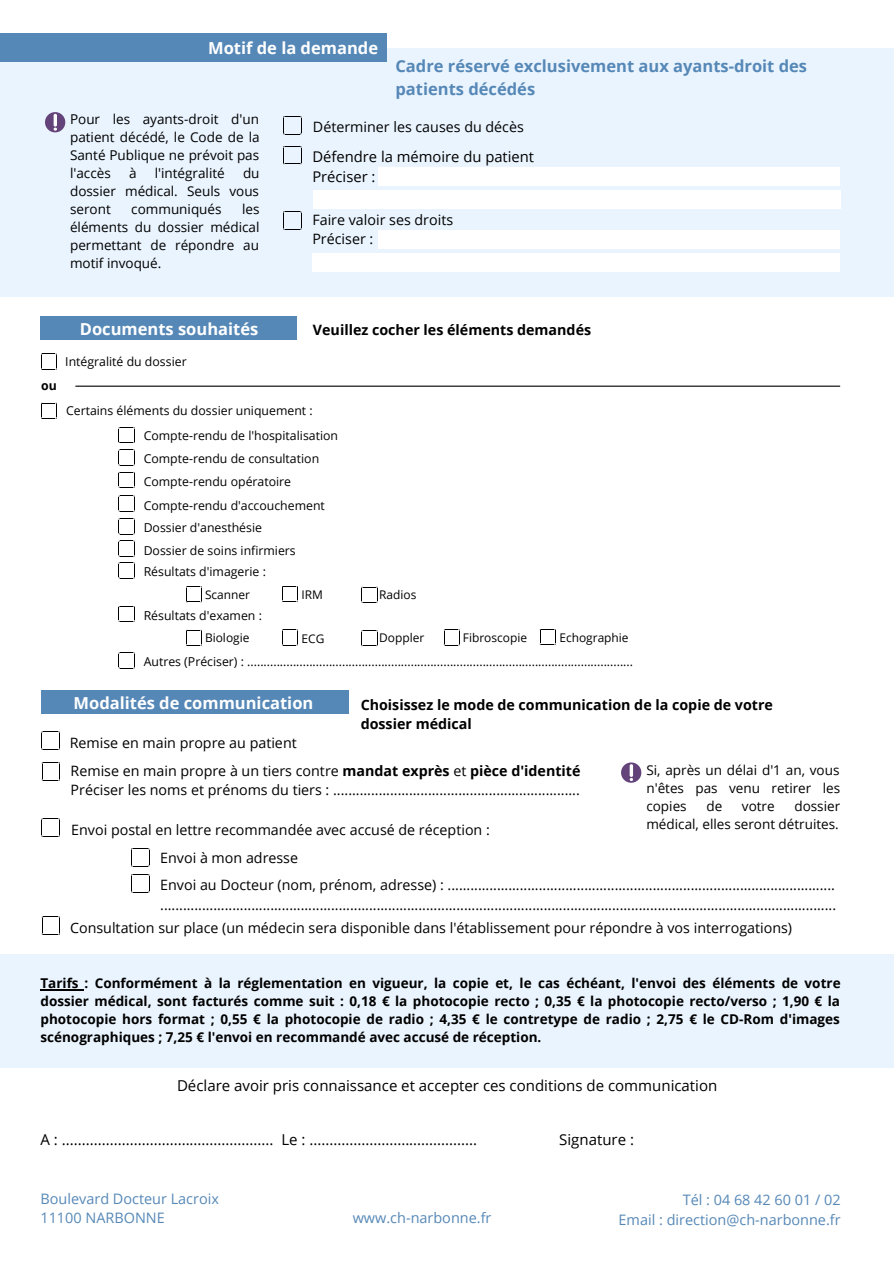
<style>
.page{position:relative;width:894px;height:1264px;background:#fff}
.page>*{position:absolute;margin:0;border:0;box-sizing:border-box;transform-origin:0 0}
.t1{font:700 16.5px "Open Sans";color:#fff}
.t2{font:700 16.5px/22.5px "Open Sans";color:#5688b7}
.t3{font:15px "Open Sans";color:#000}
.t4{font:14.7px "Open Sans";color:#000}
.t5{font:14.4px "Open Sans";color:#5688b7}
.t6{font:14.25px "Open Sans";color:#000}
.t7{font:700 14.25px/19.2px "Open Sans";color:#000}
.t8{font:700 13.5px/18px "Open Sans";color:#000;text-align:justify}
.t9{font:13.5px/18px "Open Sans";color:#000;text-align:justify}
.t10{font:12.3px "Open Sans";color:#000}
.t11{font:700 12.3px "Open Sans";color:#000}
.t12{font:12px "Open Sans";color:#000}
.s1{font-weight:700}
</style>
<div class="page">
<div style="left:0;top:48px;width:893px;height:248px;background:#eaf4fe"></div>
<div style="left:0;top:34px;width:386px;height:28px;background:#5688b7"></div>
<svg style="left:283px;top:116px;width:19px;height:19px"></svg>
<svg style="left:283px;top:146px;width:19px;height:19px"></svg>
<svg style="left:283px;top:211px;width:19px;height:19px"></svg>
<div style="left:378px;top:168px;width:461px;height:18px;background:#fff"></div>
<div style="left:313px;top:190px;width:526px;height:18px;background:#fff"></div>
<div style="left:378px;top:230px;width:461px;height:18px;background:#fff"></div>
<div style="left:313px;top:253px;width:526px;height:19px;background:#fff"></div>
<div style="left:40px;top:316px;width:257px;height:24px;background:#5688b7"></div>
<svg style="left:41px;top:354px;width:16px;height:16px"></svg>
<hr style="left:76px;top:385px;width:763px;height:2px;background:#000">
<svg style="left:41px;top:403px;width:16px;height:16px"></svg>
<svg style="left:119px;top:427px;width:16px;height:16px"></svg>
<svg style="left:119px;top:449px;width:16px;height:17px"></svg>
<svg style="left:119px;top:472px;width:16px;height:16px"></svg>
<svg style="left:119px;top:495px;width:16px;height:17px"></svg>
<svg style="left:119px;top:518px;width:16px;height:61px"></svg>
<svg style="left:186px;top:586px;width:16px;height:16px"></svg>
<svg style="left:282px;top:586px;width:16px;height:16px"></svg>
<svg style="left:361px;top:587px;width:17px;height:16px"></svg>
<svg style="left:119px;top:606px;width:16px;height:16px"></svg>
<svg style="left:186px;top:630px;width:16px;height:16px"></svg>
<svg style="left:282px;top:629px;width:16px;height:17px"></svg>
<svg style="left:361px;top:630px;width:17px;height:16px"></svg>
<svg style="left:444px;top:629px;width:16px;height:17px"></svg>
<svg style="left:539px;top:629px;width:17px;height:16px"></svg>
<svg style="left:119px;top:652px;width:16px;height:17px"></svg>
<div style="left:41px;top:690px;width:307px;height:23px;background:#5688b7"></div>
<svg style="left:42px;top:731px;width:18px;height:19px"></svg>
<svg style="left:42px;top:762px;width:18px;height:19px"></svg>
<svg style="left:42px;top:818px;width:18px;height:19px"></svg>
<svg style="left:131px;top:848px;width:19px;height:18px"></svg>
<svg style="left:131px;top:874px;width:19px;height:18px"></svg>
<div style="left:0;top:954px;width:893px;height:114px;background:#eaf4fe"></div>
<svg style="left:42px;top:916px;width:18px;height:19px"></svg>
<svg style="left:45px;top:112px;width:20px;height:20px"></svg>
<svg style="left:621px;top:762px;width:20px;height:20px"></svg>
<svg style="left:629px;top:764px;width:4px;height:13px"></svg>
<hr style="left:40px;top:989px;width:44px;height:1px;background:#000">
<p class="t1" style="left:208px;top:37px;width:171px">Motif de la demande</p>
<p class="t9" style="left:70px;top:110px;width:191px">Pour les ayants-droit d'un patient décédé, le Code de la Santé Publique ne prévoit pas l'accès</p>
<p class="t9" style="left:129px;top:164px;width:9px">à</p>
<p class="t9" style="left:155px;top:164px;width:72px">l'intégralité</p>
<p class="t9" style="left:70px;top:164px;width:191px;text-indent:173px">du dossier médical. Seuls vous seront</p>
<p class="t9" style="left:131px;top:200px;width:92px">communiqués</p>
<p class="t9" style="left:70px;top:200px;width:191px;text-indent:172px">les éléments du dossier médical permettant de répondre au motif invoqué.</p>
<p class="t2" style="left:395px;top:54px;width:413px">Cadre réservé exclusivement aux ayants-droit des patients décédés</p>
<p class="t6" style="left:313px;top:117px;width:212px">Déterminer les causes du décès</p>
<p class="t4" style="left:312px;top:146px;width:223px">Défendre la mémoire du patient</p>
<p class="t4" style="left:312px;top:166px;width:65px">Préciser :</p>
<p class="t6" style="left:312px;top:209px;width:142px">Faire valoir ses droits</p>
<p class="t6" style="left:312px;top:229px;width:62px">Préciser :</p>
<p class="t11" style="left:41px;top:376px;width:17px">ou</p>
<p class="t1" style="left:80px;top:318px;width:180px">Documents souhaités</p>
<p class="t10" style="left:65px;top:353px;width:123px">Intégralité du dossier</p>
<p class="t10" style="left:66px;top:402px;width:248px">Certains éléments du dossier uniquement :</p>
<p class="t10" style="left:144px;top:427px;width:196px">Compte-rendu de l'hospitalisation</p>
<p class="t10" style="left:144px;top:450px;width:177px">Compte-rendu de consultation</p>
<p class="t10" style="left:144px;top:472px;width:149px">Compte-rendu opératoire</p>
<p class="t10" style="left:144px;top:496px;width:183px">Compte-rendu d'accouchement</p>
<p class="t10" style="left:144px;top:519px;width:120px">Dossier d'anesthésie</p>
<p class="t7" style="left:313px;top:319px;width:280px">Veuillez cocher les éléments demandés</p>
<p class="t10" style="left:144px;top:541px;width:154px">Dossier de soins infirmiers</p>
<p class="t10" style="left:144px;top:563px;width:124px">Résultats d'imagerie :</p>
<p class="t12" style="left:205px;top:586px;width:47px">Scanner</p>
<p class="t12" style="left:379px;top:586px;width:39px">Radios</p>
<p class="t10" style="left:144px;top:606px;width:120px">Résultats d'examen :</p>
<p class="t12" style="left:205px;top:629px;width:46px">Biologie</p>
<p class="t12" style="left:379px;top:629px;width:47px">Doppler</p>
<p class="t12" style="left:462px;top:629px;width:66px">Fibroscopie</p>
<p class="t12" style="left:559px;top:629px;width:71px">Echographie</p>
<p class="t10" style="left:144px;top:653px;width:491px">Autres (Préciser) : ......................................................................................................................</p>
<p class="t1" style="left:73px;top:691px;width:241px">Modalités de communication</p>
<p class="t7" style="left:360px;top:695px;width:414px">Choisissez le mode de communication de la copie de votre dossier médical</p>
<p class="t6" style="left:70px;top:732px;width:228px">Remise en main propre au patient</p>
<p class="t6" style="left:71px;top:760px;width:511px">Remise en main propre à un tiers contre <span class="s1">mandat exprès</span> et <span class="s1">pièce d'identité</span></p>
<p class="t6" style="left:71px;top:779px;width:510px">Préciser les noms et prénoms du tiers : .................................................................</p>
<p class="t6" style="left:71px;top:819px;width:420px">Envoi postal en lettre recommandée avec accusé de réception :</p>
<p class="t6" style="left:160px;top:848px;width:139px">Envoi à mon adresse</p>
<p class="t6" style="left:160px;top:875px;width:676px">Envoi au Docteur (nom, prénom, adresse) : ......................................................................................................</p>
<p class="t6" style="left:160px;top:894px;width:677px">..................................................................................................................................................................................</p>
<p class="t12" style="left:301px;top:586px;width:23px">IRM</p>
<p class="t12" style="left:301px;top:629px;width:24px">ECG</p>
<p class="t9" style="left:646px;top:760px;width:195px">Si, après un délai d'1 an, vous n'êtes pas venu retirer les copies</p>
<p class="t9" style="left:646px;top:796px;width:195px;text-align:right">dossier<br>médical, elles seront détruites.</p>
<p class="t9" style="left:706px;top:796px;width:17px">de</p>
<p class="t9" style="left:741px;top:796px;width:34px">votre</p>
<p class="t6" style="left:70px;top:917px;width:723px">Consultation sur place (un médecin sera disponible dans l'établissement pour répondre à vos interrogations)</p>
<p class="t8" style="left:40px;top:974px;width:801px">Tarifs : Conformément à la réglementation en vigueur, la copie et, le cas échéant, l'envoi des éléments de votre dossier médical, sont facturés comme suit : 0,18 € la photocopie recto ; 0,35 € la photocopie recto/verso ; 1,90 € la photocopie hors format ; 0,55 € la photocopie de radio ; 4,35 € le contretype de radio ; 2,75 € le CD-Rom d'images scénographiques ; 7,25 € l'envoi en recommandé avec accusé de réception.</p>
<p class="t3" style="left:177px;top:1075px;width:541px">Déclare avoir pris connaissance et accepter ces conditions de communication</p>
<p class="t3" style="left:40px;top:1128px;width:438px">A : ..................................................... Le : ..........................................</p>
<p class="t3" style="left:559px;top:1128px;width:76px">Signature :</p>
<p class="t5" style="left:40px;top:1188px;width:180px">Boulevard Docteur Lacroix</p>
<p class="t5" style="left:40px;top:1208px;width:126px">11100 NARBONNE</p>
<p class="t5" style="left:682px;top:1189px;width:159px">Tél : 04 68 42 60 01 / 02</p>
<p class="t5" style="left:352px;top:1208px;width:140px">www.ch-narbonne.fr</p>
<p class="t5" style="left:618px;top:1209px;width:223px">Email : direction@ch-narbonne.fr</p>
</div>
